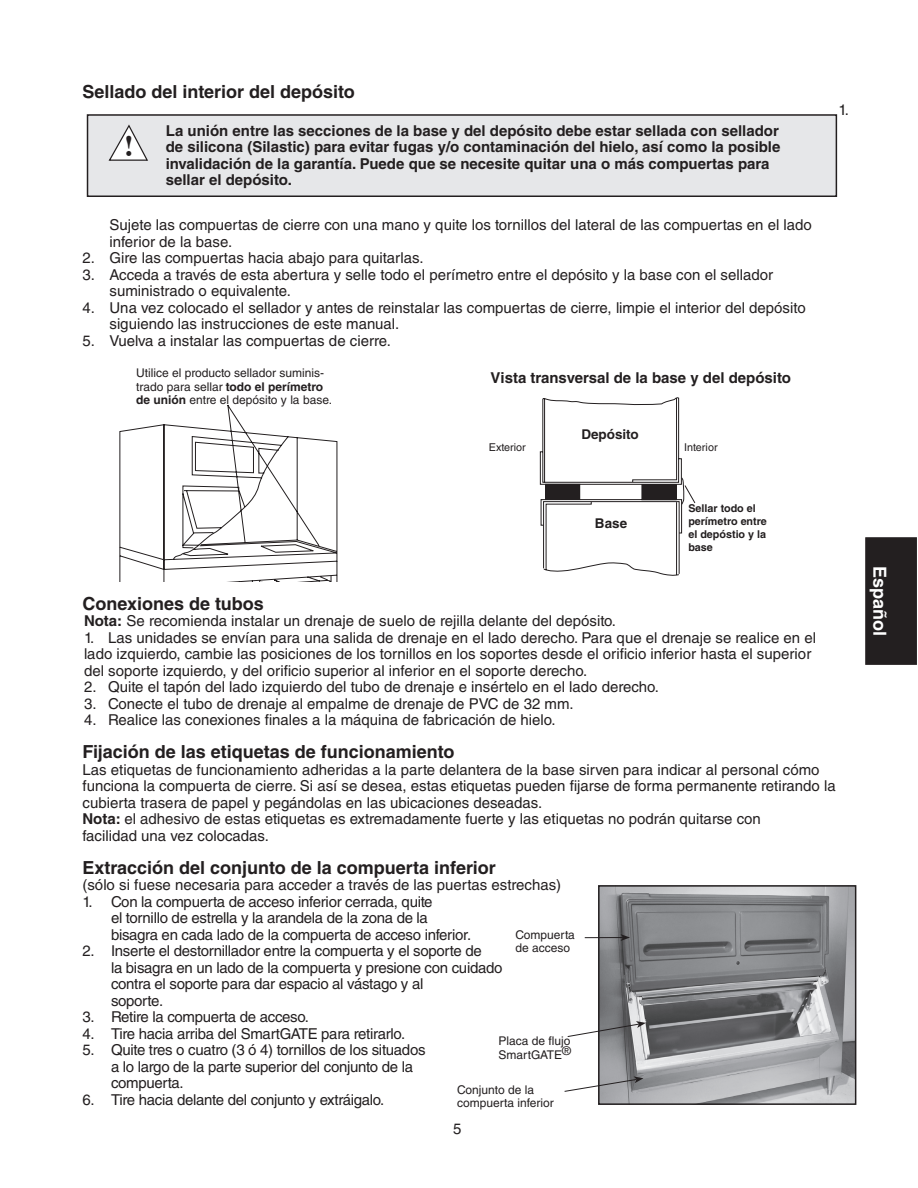
<style>
.page{position:relative;width:918px;height:1188px;background:#fff}
.page>*{position:absolute;margin:0;border:0;box-sizing:border-box;transform-origin:0 0}
.t1{font:700 29.55px "Times";color:#231f20}
.t2{font:700 18px "Helvetica LT Std";color:#231f20}
.t3{font:700 18px "Helvetica LT Std";color:#fff}
.t4{font:15px/16.5px "Helvetica LT Std";color:#231f20}
.t5{font:15px/16.5px "Helvetica LT Std";letter-spacing:-.02em;color:#231f20}
.t6{font:700 15px/16.5px "Helvetica LT Std";color:#231f20}
.t7{font:700 13.5px "Helvetica LT Std";color:#231f20}
.t8{font:12px/13.5px "Helvetica LT Std";color:#231f20}
.t9{font:700 10.8px/12.9px "Helvetica LT Std";color:#231f20}
.t10{font:10.8px "Helvetica LT Std";color:#231f20}
.s1{font-weight:700}
</style>
<div class="page">
<div style="left:864px;top:536px;width:54px;height:130px;background:#231f20"></div>
<div style="left:864px;top:536px;width:54px;height:130px;border:2px solid #fff"></div>
<svg style="left:120px;top:404px;width:217px;height:177px"></svg>
<div style="left:88px;top:115px;width:748px;height:81px;background:#e6e7e9"></div>
<div style="left:87px;top:114px;width:750px;height:83px;border:2px solid #231f20"></div>
<svg style="left:109px;top:124px;width:39px;height:37px"></svg>
<svg style="left:540px;top:397px;width:156px;height:179px"></svg>
<img style="left:601px;top:888px;width:252px;height:214px">
<div style="left:598px;top:885px;width:258px;height:220px;border:2px solid #231f20"></div>
<svg style="left:564px;top:1076px;width:80px;height:16px"></svg>
<svg style="left:567px;top:1021px;width:79px;height:16px"></svg>
<hr style="left:585px;top:937px;width:38px;height:1px;background:#231f20">
<svg style="left:621px;top:934px;width:9px;height:7px"></svg>
<p class="t2" style="left:82px;top:81px;width:274px">Sellado del interior del depósito</p>
<h1 class="t1" style="left:124px;top:118px;width:11px">!</h1>
<p class="t6" style="left:166px;top:122px;width:616px">La unión entre las secciones de la base y del depósito debe estar sellada con sellador de silicona (Silastic) para evitar fugas y/o contaminación del hielo, así como la posible invalidación de la garantía. Puede que se necesite quitar una o más compuertas para sellar el depósito.</p>
<p class="t4" style="left:110px;top:217px;width:704px">Sujete las compuertas de cierre con una mano y quite los tornillos del lateral de las compuertas en el lado inferior de la base.</p>
<p class="t4" style="left:83px;top:250px;width:343px">2. Gire las compuertas hacia abajo para quitarlas.</p>
<p class="t4" style="left:110px;top:266px;width:665px;text-indent:-27px">3. Acceda a través de esta abertura y selle todo el perímetro entre el depósito y la base con el sellador suministrado o equivalente.</p>
<p class="t4" style="left:110px;top:299px;width:698px;text-indent:-27px">4. Una vez colocado el sellador y antes de reinstalar las compuertas de cierre, limpie el interior del depósito siguiendo las instrucciones de este manual.</p>
<p class="t4" style="left:83px;top:332px;width:310px">5. Vuelva a instalar las compuertas de cierre.</p>
<p class="t8" style="left:136px;top:366px;width:198px">Utilice el producto sellador suminis&shy;trado para sellar <span class="s1">todo el perímetro de unión</span> entre el depósito y la base.</p>
<p class="t6" style="left:491px;top:369px;width:302px">Vista transversal de la base y del depósito</p>
<p class="t7" style="left:581px;top:426px;width:59px">Depósito</p>
<p class="t10" style="left:489px;top:441px;width:39px">Exterior</p>
<p class="t10" style="left:684px;top:441px;width:35px">Interior</p>
<p class="t7" style="left:595px;top:515px;width:34px">Base</p>
<p class="t9" style="left:688px;top:502px;width:80px">Sellar todo el perímetro entre el depóstio y la base</p>
<p class="t4" style="left:839px;top:101px;width:12px">1.</p>
<p class="t2" style="left:82px;top:593px;width:183px">Conexiones de tubos</p>
<p class="t4" style="left:84px;top:613px;width:534px"><span class="s1">Nota:</span> Se recomienda instalar un drenaje de suelo de rejilla delante del depósito.</p>
<p class="t4" style="left:84px;top:629px;width:734px">1. Las unidades se envían para una salida de drenaje en el lado derecho. Para que el drenaje se realice en el lado izquierdo, cambie las posiciones de los tornillos en los soportes desde el orificio inferior hasta el superior del soporte izquierdo, y del orificio superior al inferior en el soporte derecho.</p>
<p class="t4" style="left:84px;top:679px;width:577px">2. Quite el tapón del lado izquierdo del tubo de drenaje e insértelo en el lado derecho.</p>
<p class="t4" style="left:84px;top:695px;width:491px">3. Conecte el tubo de drenaje al empalme de drenaje de PVC de 32 mm.</p>
<p class="t4" style="left:84px;top:712px;width:473px">4. Realice las conexiones finales a la máquina de fabricación de hielo.</p>
<p class="t2" style="left:82px;top:741px;width:374px">Fijación de las etiquetas de funcionamiento</p>
<p class="t4" style="left:82px;top:761px;width:755px">Las etiquetas de funcionamiento adheridas a la parte delantera de la base sirven para indicar al personal cómo funciona la compuerta de cierre. Si así se desea, estas etiquetas pueden fijarse de forma permanente retirando la cubierta trasera de papel y pegándolas en las ubicaciones deseadas.<br><span class="s1">Nota:</span> el adhesivo de estas etiquetas es extremadamente fuerte y las etiquetas no podrán quitarse con<br>facilidad una vez colocadas.</p>
<p class="t2" style="left:82px;top:857px;width:415px">Extracción del conjunto de la compuerta inferior</p>
<p class="t4" style="left:82px;top:877px;width:480px">(sólo si fuese necesaria para acceder a través de las puertas estrechas)</p>
<p class="t5" style="left:111px;top:893px;width:362px;text-indent:-28px">1. Con la compuerta de acceso inferior cerrada, quite<br>el tornillo de estrella y la arandela de la zona de la bisagra en cada lado de la compuerta de acceso inferior.</p>
<p class="t5" style="left:111px;top:943px;width:393px;text-indent:-29px">2. Inserte el destornillador entre la compuerta y el soporte de<br>la bisagra en un lado de la compuerta y presione con cuidado contra el soporte para dar espacio al vástago y al<br>soporte.</p>
<p class="t5" style="left:82px;top:1009px;width:228px">3. Retire la compuerta de acceso.</p>
<p class="t5" style="left:82px;top:1025px;width:324px">4. Tire hacia arriba del SmartGATE para retirarlo.</p>
<p class="t5" style="left:111px;top:1042px;width:316px;text-indent:-29px">5. Quite tres o cuatro (3 ó 4) tornillos de los situados a lo largo de la parte superior del conjunto de la compuerta.</p>
<p class="t5" style="left:82px;top:1091px;width:303px">6. Tire hacia delante del conjunto y extráigalo.</p>
<p class="t4" style="left:453px;top:1121px;width:10px">5</p>
<p class="t8" style="left:515px;top:928px;width:61px">Compuerta de acceso</p>
<p class="t8" style="left:499px;top:1034px;width:74px;line-height:14.4px">Placa de flujo<br>SmartGATE®</p>
<p class="t8" style="left:457px;top:1083px;width:98px">Conjunto de la compuerta inferior</p>
<p class="t3" style="left:891px;top:566px;width:72px;rotate:90deg">Español</p>
</div>
